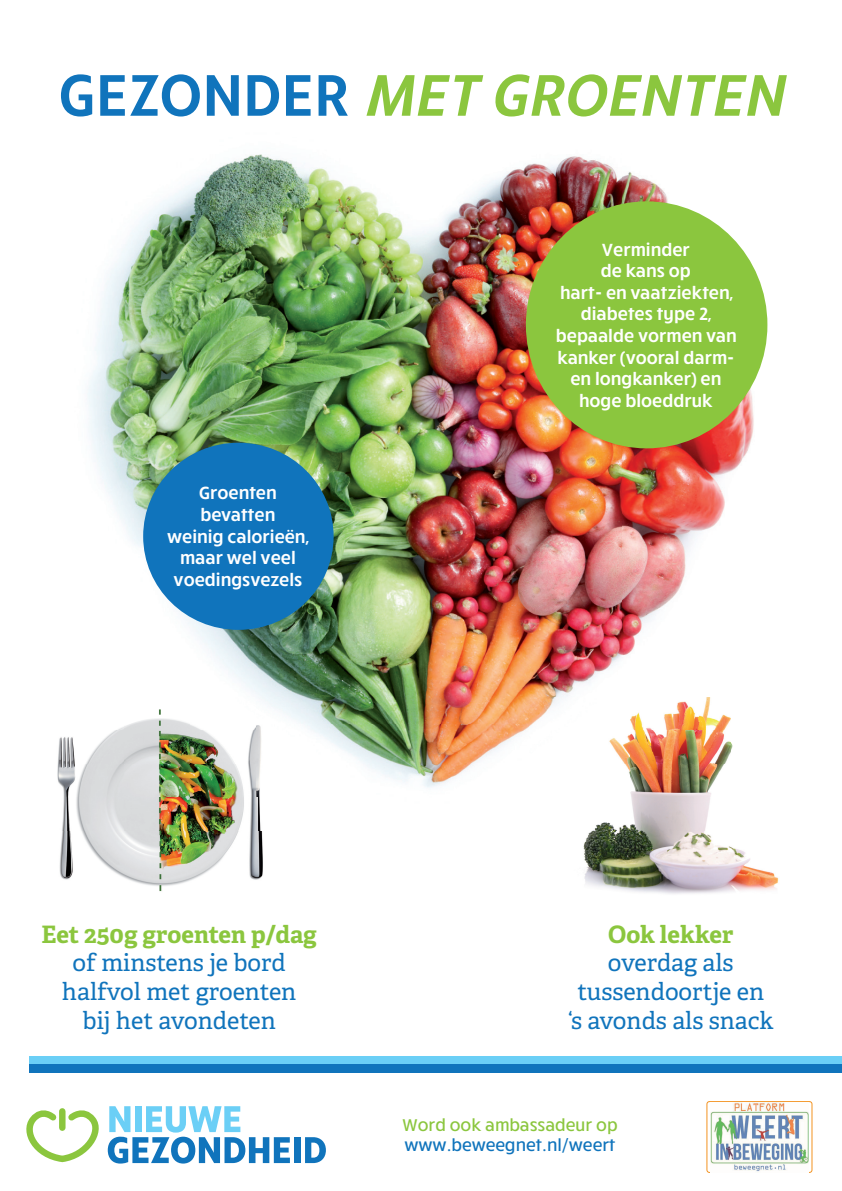
<style>
.page{position:relative;width:842px;height:1191px;background:#fff}
.page>*{position:absolute;margin:0;border:0;box-sizing:border-box;transform-origin:0 0}
.t1{font:italic 600 60px "Ruck Sack";color:#8bc63e}
.t2{font:24px/28.8px "Adelle";color:#1074bc;text-align:center}
.t3{font:700 24px "Adelle";color:#8bc63e}
.t4{font:600 18px/21.6px "Ruck Sack";color:#fff;text-align:center}
.t5{font:500 17.4px "Ruck Sack";color:#1074bc}
.t6{font:500 17.4px "Ruck Sack";color:#8bc63e}
.s1{font-style:normal;color:#1074bc}
</style>
<div class="page">
<img style="left:57px;top:746px;width:206px;height:146px">
<img style="left:583px;top:830px;width:196px;height:64px">
<img style="left:87px;top:154px;width:535px;height:571px">
<img style="left:622px;top:172px;width:146px;height:483px">
<img style="left:305px;top:725px;width:225px;height:63px">
<img style="left:59px;top:697px;width:231px;height:133px">
<img style="left:530px;top:697px;width:203px;height:133px">
<div style="left:30px;top:1056px;width:812px;height:8px;background:#6bcff6"></div>
<div style="left:30px;top:1064px;width:812px;height:8px;background:#1074bc"></div>
<svg style="left:108px;top:1106px;width:182px;height:57px"></svg>
<div style="left:294px;top:1137px;width:6px;height:26px;background:#1074bc"></div>
<svg style="left:305px;top:1137px;width:21px;height:26px"></svg>
<svg style="left:26px;top:1108px;width:73px;height:55px"></svg>
<div style="left:707px;top:1101px;width:105px;height:71px;background:linear-gradient(to bottom,#fff,#fff);border-radius:3px"></div>
<div style="left:707px;top:1101px;width:105px;height:71px;border:1px solid #f39321;border-radius:3px"></div>
<img style="left:710px;top:1102px;width:98px;height:70px">
<div style="left:526px;top:201px;width:241px;height:247px;background:#8bc63e;border-radius:50%"></div>
<div style="left:143px;top:443px;width:191px;height:187px;background:#1074bc;border-radius:50%"></div>
<h1 class="t1" style="left:59px;top:54px;width:740px"><span class="s1">G E Z O N D E R</span> MET GROENTEN</h1>
<p class="t4" style="left:167px;top:481px;width:144px">Groenten bevatten<br>weinig calorieën, maar wel veel voedingsvezels</p>
<p class="t4" style="left:556px;top:237px;width:182px">Verminder<br>de kans op<br>hart- en vaatziekten, diabetes type 2, bepaalde vormen van kanker (vooral darm&shy;en longkanker) en hoge bloeddruk</p>
<h2 class="t3" style="left:41px;top:916px;width:277px">Eet 250g groenten p/dag</h2>
<h2 class="t2" style="left:62px;top:947px;width:236px">of minstens je bord halfvol met groenten bij het avondeten</h2>
<h2 class="t3" style="left:608px;top:916px;width:127px">Ook lekker</h2>
<h2 class="t2" style="left:568px;top:947px;width:207px">overdag als tussendoortje en ‘s avonds als snack</h2>
<p class="t6" style="left:403px;top:1112px;width:217px">Word ook ambassadeur op</p>
<p class="t5" style="left:404px;top:1133px;width:213px">www.beweegnet.nl/weert</p>
</div>
